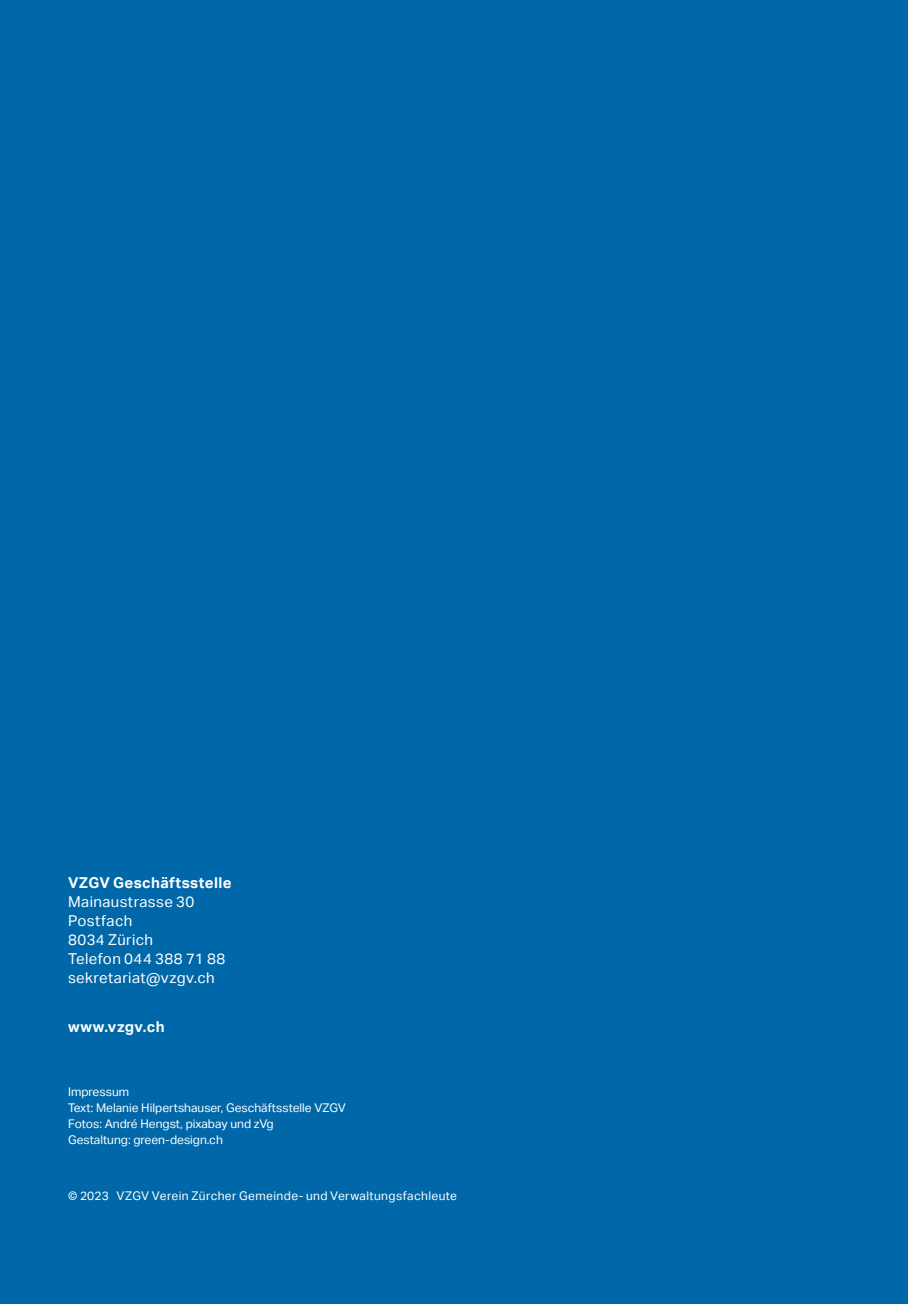
<style>
.page{position:relative;width:908px;height:1304px;background:#fff}
.page>*{position:absolute;margin:0;border:0;box-sizing:border-box;transform-origin:0 0}
.t1{font:15px/19px "Aktiv Grotesk";letter-spacing:.025em;color:#fff}
.t2{font:700 15px "Aktiv Grotesk";letter-spacing:.025em;color:#fff}
.t3{font:12px/16px "Aktiv Grotesk";color:#fff}
.t4{font:12px "Aktiv Grotesk";letter-spacing:.03em;color:#fff}
</style>
<div class="page">
<div style="left:0;top:0;width:907px;height:1304px;background:#0067a9"></div>
<p class="t2" style="left:68px;top:874px;width:165px">VZGV Geschäftsstelle</p>
<p class="t1" style="left:68px;top:892px;width:159px">Mainaustrasse 30<br>Postfach<br>8034 Zürich<br>Telefon 044 388 71 88 sekretariat@vzgv.ch</p>
<p class="t2" style="left:68px;top:1018px;width:98px">www.vzgv.ch</p>
<p class="t3" style="left:68px;top:1084px;width:279px">Impressum<br>Text: Melanie Hilpertshauser, Geschäftsstelle VZGV Fotos: André Hengst, pixabay und zVg<br>Gestaltung: green-design.ch</p>
<p class="t4" style="left:68px;top:1189px;width:390px">© 2023 VZGV Verein Zürcher Gemeinde- und Verwaltungsfachleute</p>
</div>
